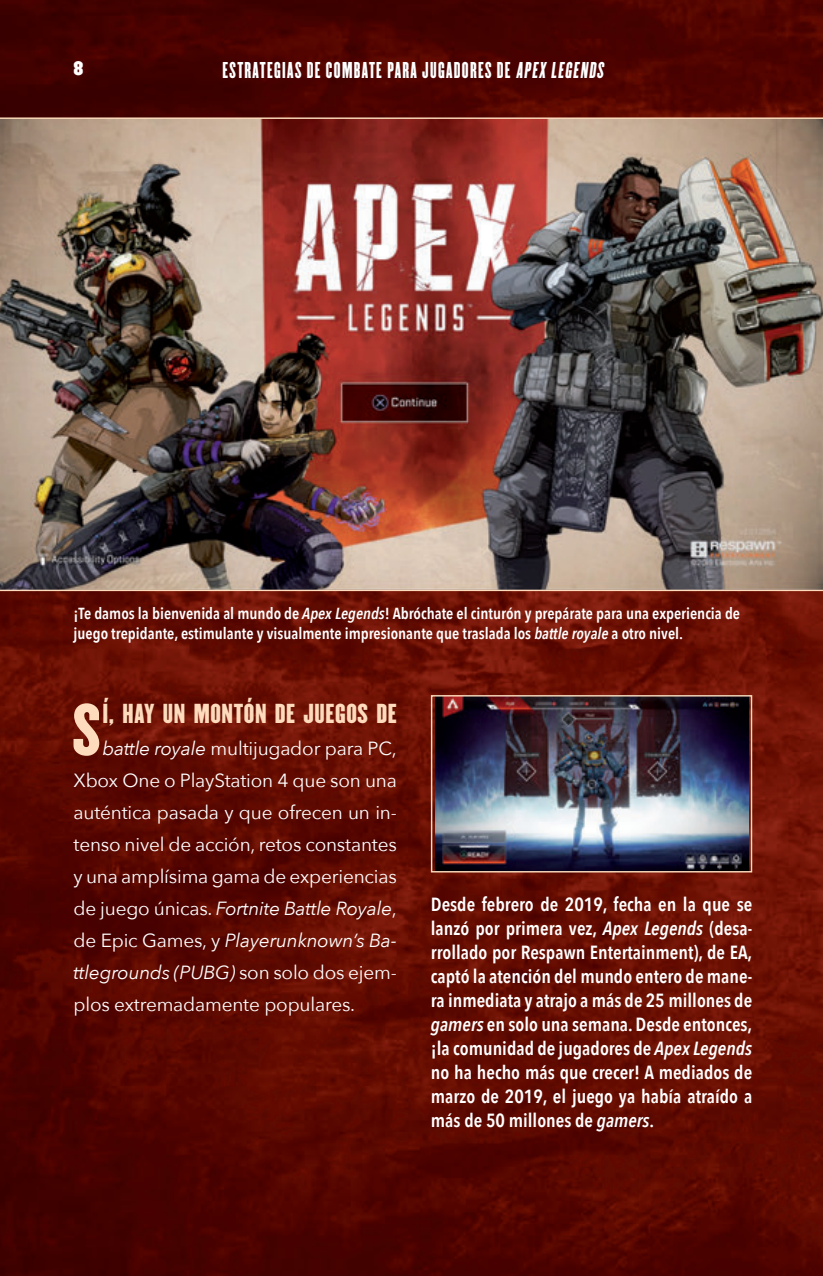
<style>
.page{position:relative;width:823px;height:1276px;background:#fff}
.page>*{position:absolute;margin:0;border:0;box-sizing:border-box;transform-origin:0 0}
.t1{font:64px "Champion HTF Lightweight";color:#fddbbc}
.t2{font:24px "Champion HTF Lightweight";letter-spacing:.025em;color:#fddbbc}
.t3{font:20px "Champion HTF Featherweight";letter-spacing:.07em;color:#fff}
.t4{font:600 19px/24px "Avenir Next Condensed";color:#fff;text-align:justify}
.t5{font:19px/32px "Avenir Next";letter-spacing:-.01em;color:#fff;text-align:justify}
.t6{font:17px "Champion HTF Middleweight";color:#fff}
.t7{font:600 16px/19.2px "Avenir Next Condensed";color:#fff}
.s1{font-style:italic}
</style>
<div class="page">
<img style="left:0;top:0;width:822px;height:1275px">
<img style="left:0;top:117px;width:822px;height:474px">
<img style="left:435px;top:697px;width:312px;height:173px">
<div style="left:430px;top:695px;width:322px;height:177px;border:1px solid #fddbbc"></div>
<p class="t6" style="left:73px;top:57px;width:11px">8</p>
<p class="t3" style="left:222px;top:58px;width:385px">ESTRATEGIAS DE COMBATE PARA JUGADORES DE APEX LEGENDS</p>
<p class="t7" style="left:73px;top:604px;width:667px">¡Te damos la bienvenida al mundo de <span class="s1">Apex Legends</span>! Abróchate el cinturón y prepárate para una experiencia de juego trepidante, estimulante y visualmente impresionante que traslada los <span class="s1">battle royale</span> a otro nivel.</p>
<h1 class="t1" style="left:73px;top:688px;width:30px">S</h1>
<p class="t2" style="left:102px;top:698px;width:296px">Í, HAY UN MONTÓN DE JUEGOS DE</p>
<p class="t5" style="left:73px;top:731px;width:325px;text-indent:29px"><span class="s1">battle royale</span> multijugador para PC, Xbox One o PlayStation 4 que son una auténtica pasada y que ofrecen un in&shy;tenso nivel de acción, retos constantes y una amplísima gama de experiencias de juego únicas. <span class="s1">Fortnite Battle Royale</span>, de Epic Games, y <span class="s1">Playerunknown’s Ba&shy;ttlegrounds (PUBG)</span> son solo dos ejem&shy;plos extremadamente populares.</p>
<p class="t4" style="left:430px;top:892px;width:323px">Desde febrero de 2019, fecha en la que se lanzó por primera vez, <span class="s1">Apex Legends</span> (desa&shy;rrollado por Respawn Entertainment), de EA, captó la atención del mundo entero de mane&shy;ra inmediata y atrajo a más de 25 millones de <span class="s1">gamers</span> en solo una semana. Desde entonces, ¡la comunidad de jugadores de <span class="s1">Apex Legends </span>no ha hecho más que crecer! A mediados de marzo de 2019, el juego ya había atraído a más de 50 millones de <span class="s1">gamers</span>.</p>
</div>
